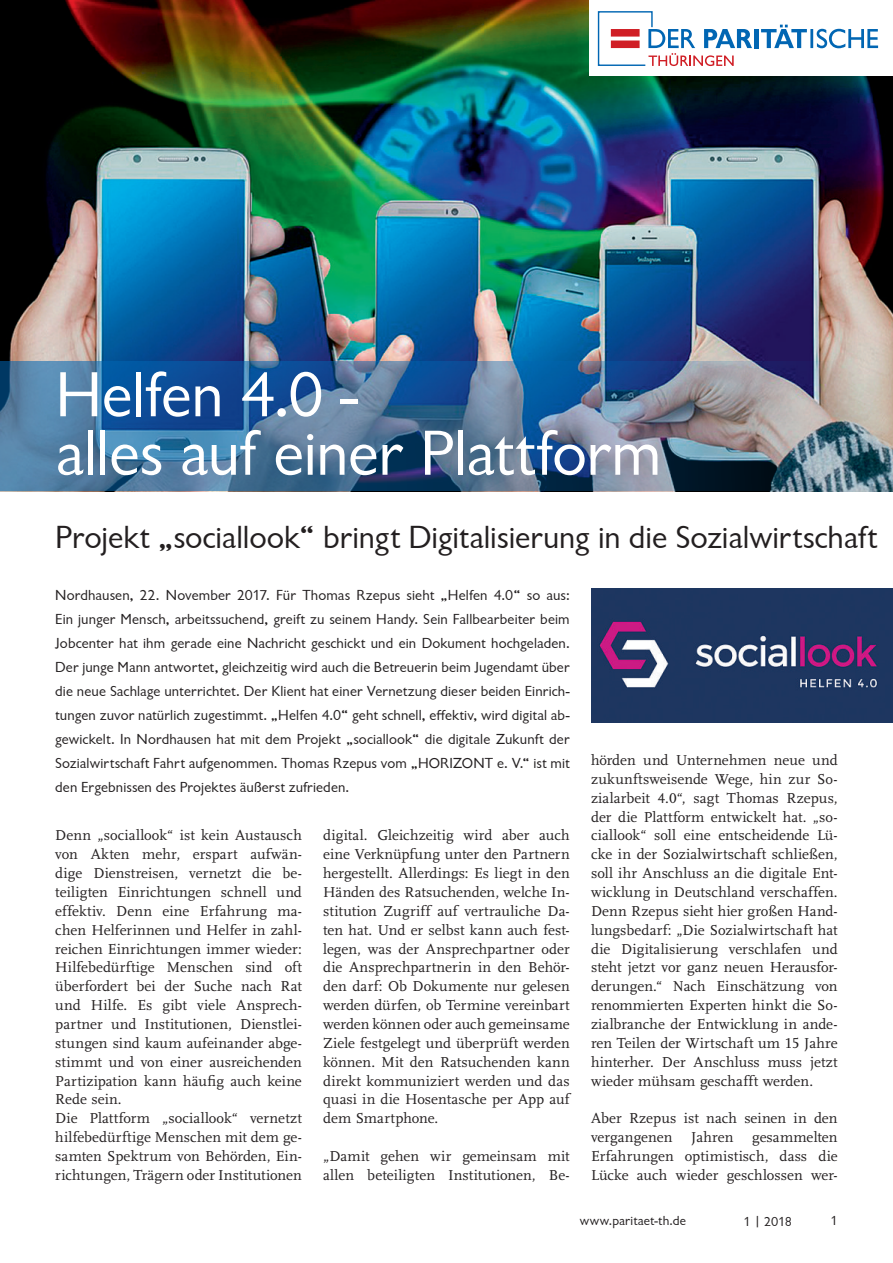
<style>
.page{position:relative;width:893px;height:1263px;background:#fff}
.page>*{position:absolute;margin:0;border:0;box-sizing:border-box;transform-origin:0 0}
.t1{font:66px/58.5px "Chantilly";letter-spacing:-.01em;color:#fff}
.t2{font:33px "Chantilly";letter-spacing:-.005em;color:#231f20}
.t3{font:15px/18.9px "Scala LF";letter-spacing:.005em;color:#231f20;text-align:justify}
.t4{font:15px/24px "Chantilly";letter-spacing:.01em;color:#231f20;text-align:justify}
.t5{font:13.5px "Chantilly";letter-spacing:.01em;color:#231f20}
</style>
<div class="page">
<img style="left:0;top:0;width:893px;height:491px">
<div style="left:589px;top:0;width:304px;height:75px;background:#fff"></div>
<hr style="left:754px;top:29px;width:4px;height:19px;background:#0166b3">
<svg style="left:761px;top:25px;width:117px;height:23px"></svg>
<svg style="left:597px;top:11px;width:155px;height:56px"></svg>
<img style="left:0;top:361px;width:838px;height:130px">
<img style="left:591px;top:588px;width:302px;height:135px">
<h1 class="t1" style="left:55px;top:373px;width:608px">Helfen 4.0 -<br>alles auf einer Plattform</h1>
<h2 class="t2" style="left:55px;top:526px;width:823px">Projekt „sociallook“ bringt Digitalisierung in die Sozialwirtschaft</h2>
<p class="t4" style="left:55px;top:585px;width:516px">Nordhausen, 22. November 2017. Für Thomas Rzepus sieht „Helfen 4.0“ so aus:<br>Ein junger Mensch, arbeitssuchend, greift zu seinem Handy. Sein Fallbearbeiter beim Jobcenter hat ihm gerade eine Nachricht geschickt und ein Dokument hochgeladen.<br>Der junge Mann antwortet, gleichzeitig wird auch die Betreuerin beim Jugendamt über die neue Sachlage unterrichtet. Der Klient hat einer Vernetzung dieser beiden Einrich&shy;tungen zuvor natürlich zugestimmt. „Helfen 4.0“ geht schnell, effektiv, wird digital ab&shy;gewickelt. In Nordhausen hat mit dem Projekt „sociallook“ die digitale Zukunft der Sozialwirtschaft Fahrt aufgenommen. Thomas Rzepus vom „HORIZONT e. V.“ ist mit den Ergebnissen des Projektes äußerst zufrieden.</p>
<p class="t3" style="left:591px;top:752px;width:248px">hörden und Unternehmen neue und zukunftsweisende Wege, hin zur So&shy;zialarbeit 4.0“, sagt Thomas Rzepus, der die Plattform entwickelt hat. „so&shy;ciallook“ soll eine entscheidende Lü&shy;cke in der Sozialwirtschaft schließen, soll ihr Anschluss an die digitale Ent&shy;wicklung in Deutschland verschaffen.<br>Denn Rzepus sieht hier großen Hand&shy;lungsbedarf: „Die Sozialwirtschaft hat die Digitalisierung verschlafen und steht jetzt vor ganz neuen Herausfor&shy;derungen.“ Nach Einschätzung von renommierten Experten hinkt die So&shy;zialbranche der Entwicklung in ande&shy;ren Teilen der Wirtschaft um 15 Jahre hinterher. Der Anschluss muss jetzt wieder mühsam geschafft werden.</p>
<p class="t3" style="left:591px;top:1111px;width:248px">Aber Rzepus ist nach seinen in den vergangenen Jahren gesammelten Erfahrungen optimistisch, dass die Lücke auch wieder geschlossen wer-</p>
<p class="t3" style="left:55px;top:828px;width:248px;text-align:left">Denn „sociallook“ ist kein Austausch von Akten mehr, erspart aufwän&shy;dige Dienstreisen, vernetzt die be&shy;teiligten Einrichtungen schnell und effektiv. Denn eine Erfahrung ma&shy;chen Helferinnen und Helfer in zahl&shy;reichen Einrichtungen immer wieder:<br>Hilfebedürftige Menschen sind oft überfordert bei der Suche nach Rat und Hilfe. Es gibt viele Ansprech&shy;partner und Institutionen, Dienstlei&shy;stungen sind kaum aufeinander abge&shy;stimmt und von einer ausreichenden Partizipation kann häufig auch keine Rede sein.<br>Die Plattform „sociallook“ vernetzt hilfebedürftige Menschen mit dem ge&shy;samten Spektrum von Behörden, Ein&shy;richtungen, Trägern oder Institutionen</p>
<p class="t3" style="left:323px;top:828px;width:248px">digital. Gleichzeitig wird aber auch eine Verknüpfung unter den Partnern hergestellt. Allerdings: Es liegt in den Händen des Ratsuchenden, welche In&shy;stitution Zugriff auf vertrauliche Da&shy;ten hat. Und er selbst kann auch fest&shy;legen, was der Ansprechpartner oder die Ansprechpartnerin in den Behör&shy;den darf: Ob Dokumente nur gelesen werden dürfen, ob Termine vereinbart werden können oder auch gemeinsame Ziele festgelegt und überprüft werden können. Mit den Ratsuchenden kann direkt kommuniziert werden und das quasi in die Hosentasche per App auf dem Smartphone.</p>
<p class="t3" style="left:323px;top:1148px;width:248px">„Damit gehen wir gemeinsam mit allen beteiligten Institutionen, Be-</p>
<p class="t5" style="left:580px;top:1216px;width:108px">www.paritaet-th.de</p>
<p class="t5" style="left:744px;top:1216px;width:50px">1 | 2018</p>
<p class="t5" style="left:830px;top:1216px;width:9px">1</p>
</div>
